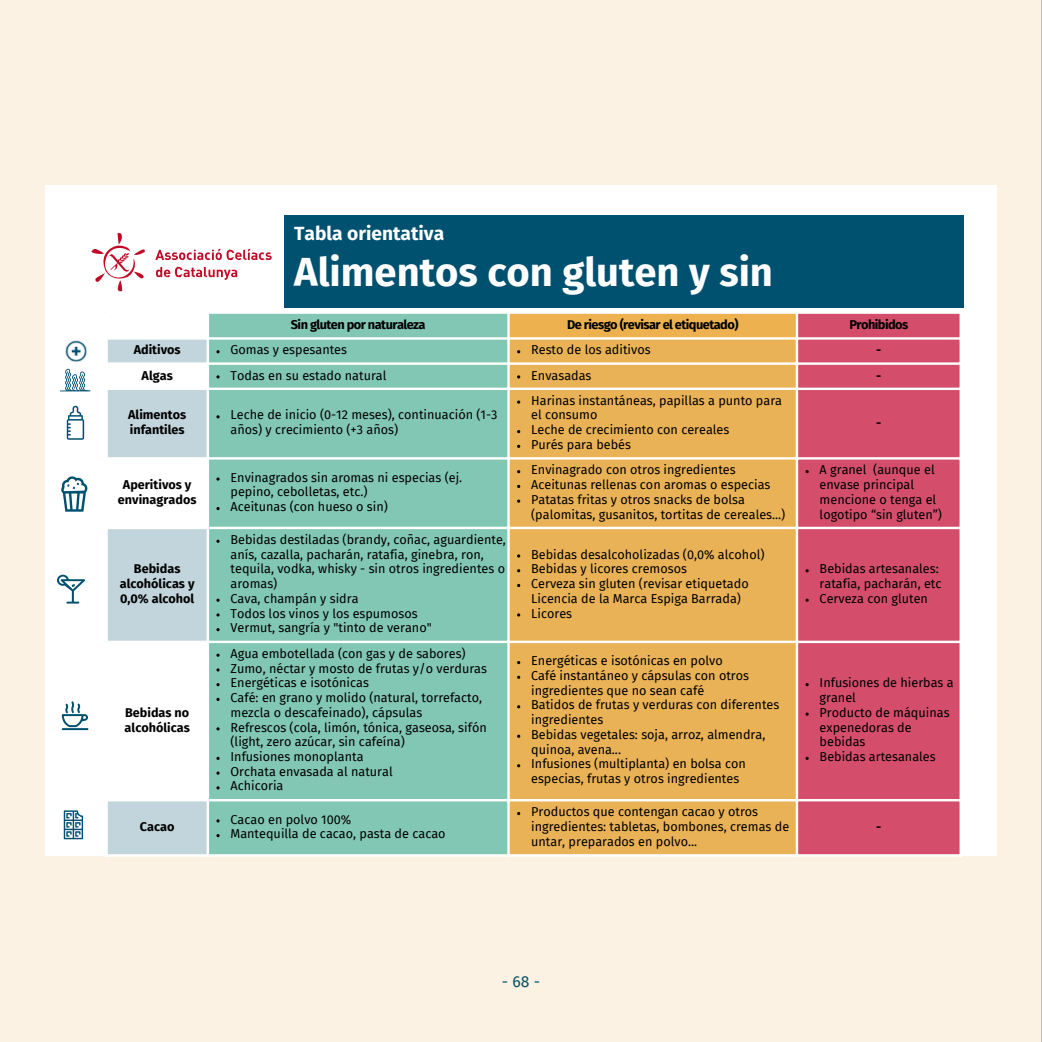
<style>
.page{position:relative;width:1042px;height:1042px;background:#fcf2e3}
.page>*{position:absolute;margin:0;border:0;box-sizing:border-box;transform-origin:0 0}
.t1{font:700 39.9px "Fira Sans";color:#fff}
.t2{font:700 19.25px "Fira Sans";color:#fff}
.t3{font:15.75px "Fira Sans";color:#034f65}
.t4{font:700 12.78px "Fira Sans";letter-spacing:-.04em;color:#000}
.t5{font:12.6px/14.7px "Fira Sans";color:#000}
.t6{font:700 12.6px/14.7px "Fira Sans";color:#000}
</style>
<div class="page">
<hr style="left:1041px;top:0;width:1px;height:1042px;background:#000">
<div style="left:45px;top:186px;width:951px;height:670px;background:#fff"></div>
<div style="left:284px;top:215px;width:680px;height:93px;background:#005170"></div>
<svg style="left:91px;top:233px;width:54px;height:58px"></svg>
<svg style="left:155px;top:249px;width:117px;height:11px"></svg>
<svg style="left:156px;top:267px;width:81px;height:13px"></svg>
<div style="left:209px;top:314px;width:298px;height:540px;background:#82c7b3"></div>
<div style="left:508px;top:312px;width:289px;height:27px;background:#edb14f"></div>
<div style="left:798px;top:314px;width:161px;height:540px;background:#d44e6c"></div>
<svg style="left:108px;top:340px;width:99px;height:514px;fill:#c2d5dc"></svg>
<div style="left:510px;top:340px;width:286px;height:514px;background:#eab256"></div>
<svg style="left:216px;top:350px;width:4px;height:3px"></svg>
<svg style="left:216px;top:375px;width:4px;height:3px"></svg>
<svg style="left:216px;top:415px;width:4px;height:3px"></svg>
<svg style="left:517px;top:400px;width:3px;height:4px"></svg>
<svg style="left:216px;top:477px;width:4px;height:4px"></svg>
<svg style="left:216px;top:507px;width:4px;height:3px"></svg>
<svg style="left:517px;top:499px;width:3px;height:4px"></svg>
<svg style="left:805px;top:470px;width:4px;height:3px"></svg>
<svg style="left:216px;top:540px;width:4px;height:3px"></svg>
<svg style="left:216px;top:598px;width:4px;height:4px"></svg>
<svg style="left:216px;top:613px;width:4px;height:3px"></svg>
<svg style="left:216px;top:628px;width:4px;height:3px"></svg>
<svg style="left:805px;top:569px;width:4px;height:3px"></svg>
<svg style="left:805px;top:598px;width:4px;height:4px"></svg>
<svg style="left:216px;top:653px;width:4px;height:4px"></svg>
<svg style="left:216px;top:668px;width:4px;height:3px"></svg>
<svg style="left:216px;top:683px;width:4px;height:3px"></svg>
<svg style="left:216px;top:698px;width:4px;height:3px"></svg>
<svg style="left:216px;top:727px;width:4px;height:3px"></svg>
<svg style="left:216px;top:757px;width:4px;height:3px"></svg>
<svg style="left:216px;top:771px;width:4px;height:4px"></svg>
<svg style="left:216px;top:786px;width:4px;height:3px"></svg>
<svg style="left:805px;top:683px;width:4px;height:3px"></svg>
<svg style="left:805px;top:712px;width:4px;height:4px"></svg>
<svg style="left:805px;top:757px;width:4px;height:3px"></svg>
<svg style="left:216px;top:819px;width:4px;height:3px"></svg>
<svg style="left:216px;top:834px;width:4px;height:3px"></svg>
<hr style="left:507px;top:314px;width:3px;height:542px;background:#fff">
<hr style="left:796px;top:314px;width:2px;height:542px;background:#fff">
<hr style="left:105px;top:311px;width:857px;height:3px;background:#fff">
<hr style="left:105px;top:337px;width:857px;height:3px;background:#fff">
<hr style="left:105px;top:362px;width:857px;height:3px;background:#fff">
<hr style="left:105px;top:388px;width:857px;height:2px;background:#fff">
<hr style="left:105px;top:457px;width:857px;height:2px;background:#fff">
<hr style="left:105px;top:527px;width:857px;height:2px;background:#fff">
<hr style="left:105px;top:641px;width:857px;height:2px;background:#fff">
<hr style="left:105px;top:799px;width:857px;height:2px;background:#fff">
<hr style="left:105px;top:982px;width:857px;height:1px;background:#fff">
<hr style="left:105px;top:1041px;width:857px;height:1px;background:#fff">
<svg style="left:62px;top:701px;width:26px;height:29px"></svg>
<img style="left:65px;top:340px;width:22px;height:22px">
<svg style="left:60px;top:369px;width:30px;height:22px"></svg>
<svg style="left:67px;top:406px;width:17px;height:34px"></svg>
<svg style="left:61px;top:476px;width:26px;height:36px"></svg>
<svg style="left:57px;top:575px;width:28px;height:28px"></svg>
<svg style="left:64px;top:810px;width:19px;height:29px"></svg>
<h2 class="t2" style="left:294px;top:217px;width:152px">Tabla orientativa</h2>
<h1 class="t1" style="left:294px;top:238px;width:480px">Alimentos con gluten y sin</h1>
<p class="t4" style="left:291px;top:313px;width:136px">Sin gluten por naturaleza</p>
<p class="t4" style="left:567px;top:313px;width:173px">De riesgo (revisar el etiquetado)</p>
<p class="t4" style="left:849px;top:313px;width:60px">Prohibidos</p>
<p class="t6" style="left:134px;top:342px;width:48px">Aditivos</p>
<p class="t5" style="left:230px;top:342px;width:118px">Gomas y espesantes</p>
<p class="t5" style="left:531px;top:342px;width:121px">Resto de los aditivos</p>
<p class="t6" style="left:876px;top:342px;width:7px">-</p>
<p class="t6" style="left:142px;top:367px;width:33px">Algas</p>
<p class="t5" style="left:230px;top:367px;width:157px">Todas en su estado natural</p>
<p class="t5" style="left:531px;top:367px;width:62px">Envasadas</p>
<p class="t6" style="left:876px;top:367px;width:7px">-</p>
<p class="t6" style="left:128px;top:407px;width:60px">Alimentos infantiles</p>
<p class="t5" style="left:230px;top:407px;width:268px">Leche de inicio (0-12 meses), continuación (1-3 años) y crecimiento (+3 años)</p>
<p class="t5" style="left:531px;top:393px;width:252px">Harinas instantáneas, papillas a punto para el consumo<br>Leche de crecimiento con cereales<br>Purés para bebés</p>
<p class="t6" style="left:876px;top:414px;width:7px">-</p>
<p class="t6" style="left:118px;top:476px;width:80px;text-align:center">Aperitivos y envinagrados</p>
<p class="t5" style="left:230px;top:469px;width:233px">Envinagrados sin aromas ni especias (ej. pepino, cebolletas, etc.)<br>Aceitunas (con hueso o sin)</p>
<p class="t5" style="left:531px;top:462px;width:256px">Envinagrado con otros ingredientes Aceitunas rellenas con aromas o especias Patatas fritas y otros snacks de bolsa (palomitas, gusanitos, tortitas de cereales...)</p>
<p class="t5" style="left:819px;top:462px;width:124px">A granel (aunque el envase principal mencione o tenga el logotipo “sin gluten”)</p>
<p class="t6" style="left:120px;top:561px;width:76px;text-align:center">Bebidas alcohólicas y<br>0,0% alcohol</p>
<p class="t6" style="left:125px;top:704px;width:67px">Bebidas no alcohólicas</p>
<p class="t5" style="left:230px;top:532px;width:277px">Bebidas destiladas (brandy, coñac, aguardiente, anís, cazalla, pacharán, ratafia, ginebra, ron, tequila, vodka, whisky - sin otros ingredientes o aromas)<br>Cava, champán y sidra<br>Todos los vinos y los espumosos<br>Vermut, sangría y "tinto de verano"</p>
<p class="t5" style="left:531px;top:546px;width:235px">Bebidas desalcoholizadas (0,0% alcohol)<br>Bebidas y licores cremosos<br>Cerveza sin gluten (revisar etiquetado<br>Licencia de la Marca Espiga Barrada)<br>Licores</p>
<p class="t5" style="left:230px;top:646px;width:258px">Agua embotellada (con gas y de sabores)<br>Zumo, néctar y mosto de frutas y/o verduras Energéticas e isotónicas<br>Café: en grano y molido (natural, torrefacto, mezcla o descafeinado), cápsulas<br>Refrescos (cola, limón, tónica, gaseosa, sifón (light, zero azúcar, sin cafeína)<br>Infusiones monoplanta<br>Orchata envasada al natural<br>Achicoria</p>
<p class="t5" style="left:531px;top:653px;width:250px">Energéticas e isotónicas en polvo<br>Café instantáneo y cápsulas con otros ingredientes que no sean café<br>Batidos de frutas y verduras con diferentes ingredientes<br>Bebidas vegetales: soja, arroz, almendra, quinoa, avena...<br>Infusiones (multiplanta) en bolsa con especias, frutas y otros ingredientes</p>
<p class="t6" style="left:140px;top:818px;width:36px">Cacao</p>
<p class="t5" style="left:230px;top:811px;width:217px">Cacao en polvo 100%<br>Mantequilla de cacao, pasta de cacao</p>
<p class="t5" style="left:531px;top:804px;width:259px">Productos que contengan cacao y otros ingredientes: tabletas, bombones, cremas de untar, preparados en polvo...</p>
<p class="t5" style="left:819px;top:561px;width:123px">Bebidas artesanales: ratafia, pacharán, etc<br>Cerveza con gluten</p>
<p class="t5" style="left:819px;top:675px;width:136px">Infusiones de hierbas a granel<br>Producto de máquinas expenedoras de bebidas<br>Bebidas artesanales</p>
<p class="t6" style="left:876px;top:818px;width:7px">-</p>
<p class="t3" style="left:502px;top:970px;width:40px">- 68 -</p>
</div>
